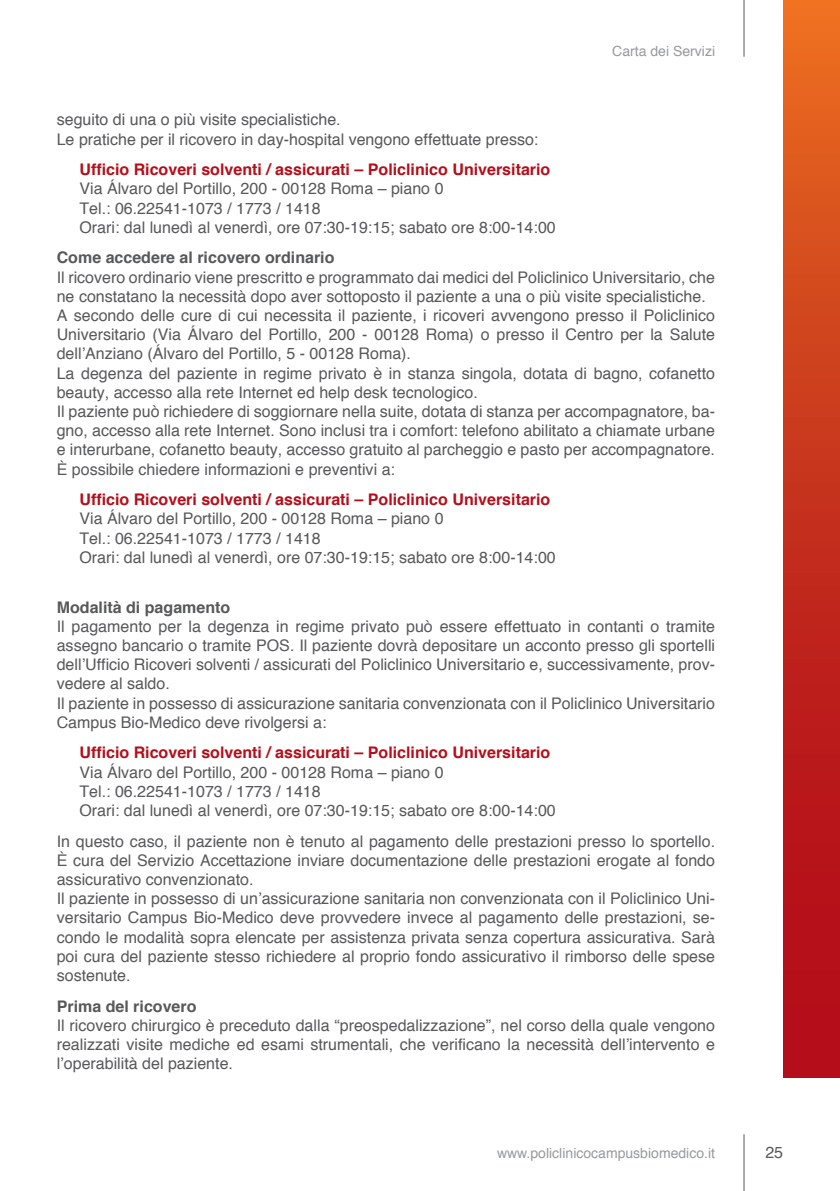
<style>
.page{position:relative;width:840px;height:1191px;background:#fff}
.page>*{position:absolute;margin:0;border:0;box-sizing:border-box;transform-origin:0 0}
.t1{font:16px/19.2px "Helvetica";color:#57585a}
.t2{font:700 16px "Helvetica";color:#b50e1a}
.t3{font:700 16px "Helvetica";color:#57585a}
.t4{font:14px "Helvetica";color:#97999c}
</style>
<div class="page">
<div style="left:782px;top:0;width:57px;height:1077px;background:linear-gradient(to bottom,#e66820,#ab0019)"></div>
<hr style="left:743px;top:0;width:1px;height:57px;background:#57585a">
<hr style="left:743px;top:1134px;width:1px;height:57px;background:#57585a">
<p class="t4" style="left:612px;top:40px;width:104px">Carta dei Servizi</p>
<p class="t1" style="left:57px;top:111px;width:483px">seguito di una o più visite specialistiche.<br>Le pratiche per il ricovero in day-hospital vengono effettuate presso:</p>
<p class="t2" style="left:79px;top:157px;width:472px">Ufficio Ricoveri solventi / assicurati – Policlinico Universitario</p>
<p class="t1" style="left:79px;top:180px;width:477px">Via Álvaro del Portillo, 200 - 00128 Roma – piano 0<br>Tel.: 06.22541-1073 / 1773 / 1418<br>Orari: dal lunedì al venerdì, ore 07:30-19:15; sabato ore 8:00-14:00</p>
<p class="t3" style="left:57px;top:245px;width:279px">Come accedere al ricovero ordinario</p>
<p class="t1" style="left:57px;top:268px;width:659px">Il ricovero ordinario viene prescritto e programmato dai medici del Policlinico Universitario, che ne constatano la necessità dopo aver sottoposto il paziente a una o più visite specialistiche.<br>A secondo delle cure di cui necessita il paziente, i ricoveri avvengono presso il Policlinico Universitario (Via Álvaro del Portillo, 200 - 00128 Roma) o presso il Centro per la Salute dell’Anziano (Álvaro del Portillo, 5 - 00128 Roma).<br>La degenza del paziente in regime privato è in stanza singola, dotata di bagno, cofanetto beauty, accesso alla rete Internet ed help desk tecnologico.<br>Il paziente può richiedere di soggiornare nella suite, dotata di stanza per accompagnatore, ba&shy;gno, accesso alla rete Internet. Sono inclusi tra i comfort: telefono abilitato a chiamate urbane e interurbane, cofanetto beauty, accesso gratuito al parcheggio e pasto per accompagnatore.<br>È possibile chiedere informazioni e preventivi a:</p>
<p class="t2" style="left:79px;top:486px;width:472px">Ufficio Ricoveri solventi / assicurati – Policlinico Universitario</p>
<p class="t1" style="left:79px;top:509px;width:477px">Via Álvaro del Portillo, 200 - 00128 Roma – piano 0<br>Tel.: 06.22541-1073 / 1773 / 1418<br>Orari: dal lunedì al venerdì, ore 07:30-19:15; sabato ore 8:00-14:00</p>
<p class="t3" style="left:57px;top:594px;width:175px">Modalità di pagamento</p>
<p class="t1" style="left:57px;top:617px;width:659px">Il pagamento per la degenza in regime privato può essere effettuato in contanti o tramite assegno bancario o tramite POS. Il paziente dovrà depositare un acconto presso gli sportelli dell’Ufficio Ricoveri solventi / assicurati del Policlinico Universitario e, successivamente, prov&shy;vedere al saldo.<br>Il paziente in possesso di assicurazione sanitaria convenzionata con il Policlinico Universitario Campus Bio-Medico deve rivolgersi a:</p>
<p class="t2" style="left:79px;top:740px;width:472px">Ufficio Ricoveri solventi / assicurati – Policlinico Universitario</p>
<p class="t1" style="left:79px;top:763px;width:477px">Via Álvaro del Portillo, 200 - 00128 Roma – piano 0<br>Tel.: 06.22541-1073 / 1773 / 1418<br>Orari: dal lunedì al venerdì, ore 07:30-19:15; sabato ore 8:00-14:00</p>
<p class="t1" style="left:57px;top:832px;width:659px">In questo caso, il paziente non è tenuto al pagamento delle prestazioni presso lo sportello.<br>È cura del Servizio Accettazione inviare documentazione delle prestazioni erogate al fondo assicurativo convenzionato.<br>Il paziente in possesso di un’assicurazione sanitaria non convenzionata con il Policlinico Uni&shy;versitario Campus Bio-Medico deve provvedere invece al pagamento delle prestazioni, se&shy;condo le modalità sopra elencate per assistenza privata senza copertura assicurativa. Sarà poi cura del paziente stesso richiedere al proprio fondo assicurativo il rimborso delle spese sostenute.</p>
<p class="t3" style="left:57px;top:993px;width:141px">Prima del ricovero</p>
<p class="t1" style="left:57px;top:1016px;width:659px;text-align:justify">Il ricovero chirurgico è preceduto dalla “preospedalizzazione”, nel corso della quale vengono realizzati visite mediche ed esami strumentali, che verificano la necessità dell’intervento e l’operabilità del paziente.</p>
<p class="t4" style="left:496px;top:1141px;width:219px">www.policlinicocampusbiomedico.it</p>
<p class="t1" style="left:765px;top:1142px;width:19px">25</p>
</div>
